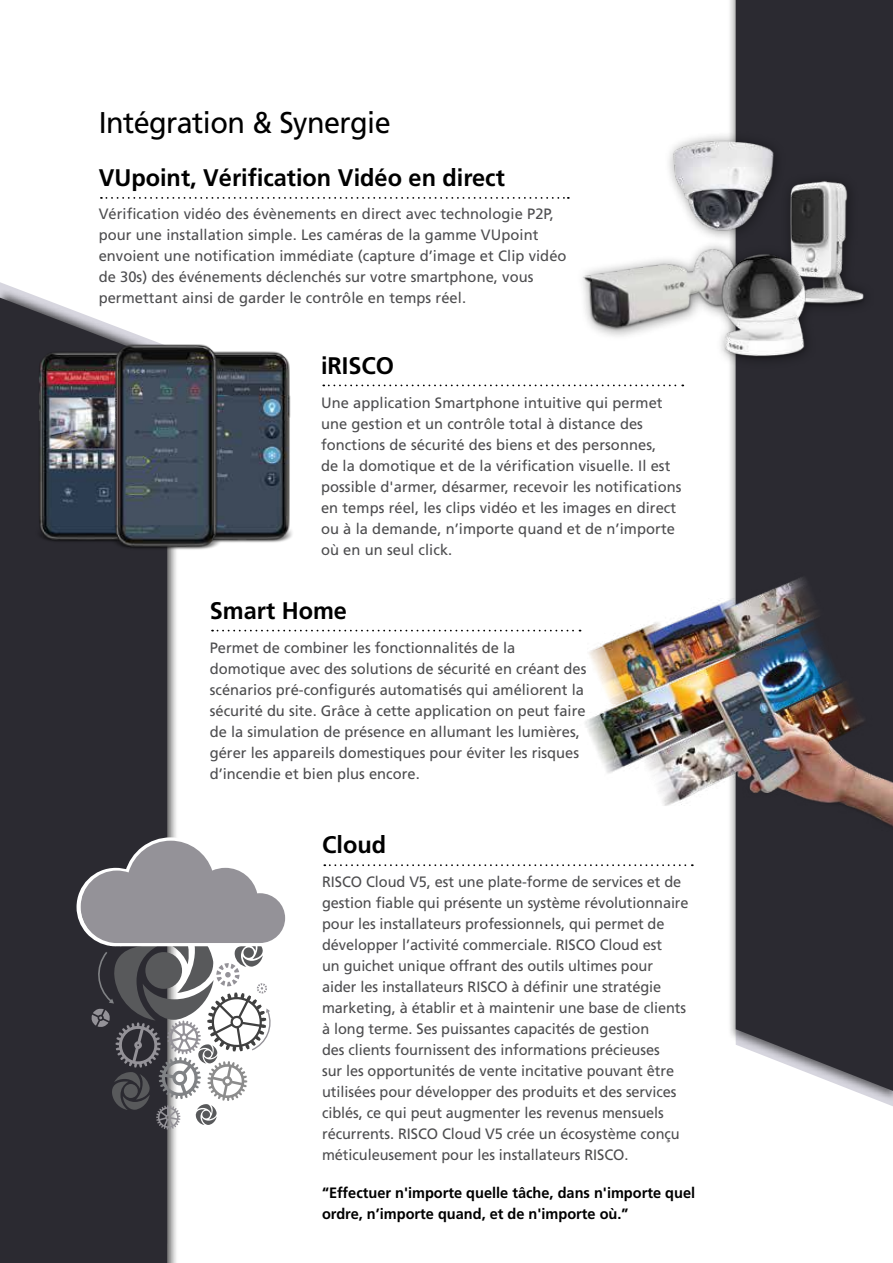
<style>
.page{position:relative;width:893px;height:1263px;background:#fff}
.page>*{position:absolute;margin:0;border:0;box-sizing:border-box;transform-origin:0 0}
.t1{font:30px "Frutiger";letter-spacing:-.02em;color:#000;scale:.96 1}
.t2{font:700 24px "Frutiger";color:#000}
.t3{font:15px/21px "Frutiger";color:#4d4d4f}
.t4{font:700 15px/21px "Frutiger";color:#000}
</style>
<div class="page">
<div style="left:727px;top:0;width:166px;height:1102px;background:#000;opacity:.55"></div>
<div style="left:736px;top:0;width:157px;height:1091px;background:#2b2a31"></div>
<div style="left:0;top:289px;width:179px;height:974px;background:#000;opacity:.65"></div>
<div style="left:0;top:298px;width:167px;height:965px;background:#2b2a31"></div>
<svg style="left:77px;top:837px;width:209px;height:292px"></svg>
<img style="left:0;top:213px;width:1px;height:683px">
<svg style="left:101px;top:197px;width:468px;height:2px"></svg>
<svg style="left:212px;top:630px;width:323px;height:1px"></svg>
<svg style="left:323px;top:384px;width:360px;height:2px"></svg>
<svg style="left:324px;top:864px;width:369px;height:2px"></svg>
<img style="left:538px;top:547px;width:355px;height:295px">
<div style="left:574px;top:131px;width:212px;height:211px;background:#fff"></div>
<img style="left:582px;top:250px;width:124px;height:87px">
<img style="left:669px;top:133px;width:120px;height:117px">
<div style="left:712px;top:171px;width:164px;height:199px;background:#000;opacity:.5"></div>
<img style="left:769px;top:174px;width:119px;height:134px">
<img style="left:706px;top:248px;width:116px;height:117px">
<img style="left:237px;top:351px;width:55px;height:192px">
<img style="left:17px;top:343px;width:74px;height:211px">
<img style="left:91px;top:335px;width:146px;height:227px">
<h1 class="t1" style="left:99px;top:105px;width:306px">Intégration &amp; Synergie</h1>
<h2 class="t2" style="left:99px;top:163px;width:408px">VUpoint, Vérification Vidéo en direct</h2>
<p class="t3" style="left:99px;top:203px;width:469px">Vérification vidéo des évènements en direct avec technologie P2P, pour une installation simple. Les caméras de la gamme VUpoint envoient une notification immédiate (capture d’image et Clip vidéo de 30s) des événements déclenchés sur votre smartphone, vous permettant ainsi de garder le contrôle en temps réel.</p>
<h2 class="t2" style="left:321px;top:352px;width:75px">iRISCO</h2>
<p class="t3" style="left:321px;top:392px;width:362px">Une application Smartphone intuitive qui permet une gestion et un contrôle total à distance des fonctions de sécurité des biens et des personnes,<br>de la domotique et de la vérification visuelle. Il est possible d'armer, désarmer, recevoir les notifications en temps réel, les clips vidéo et les images en direct ou à la demande, n’importe quand et de n’importe où en un seul click.</p>
<h2 class="t2" style="left:210px;top:597px;width:139px">Smart Home</h2>
<p class="t3" style="left:210px;top:637px;width:378px">Permet de combiner les fonctionnalités de la domotique avec des solutions de sécurité en créant des scénarios pré-configurés automatisés qui améliorent la sécurité du site. Grâce à cette application on peut faire de la simulation de présence en allumant les lumières, gérer les appareils domestiques pour éviter les risques d’incendie et bien plus encore.</p>
<h2 class="t2" style="left:322px;top:831px;width:66px">Cloud</h2>
<p class="t3" style="left:322px;top:871px;width:368px">RISCO Cloud V5, est une plate-forme de services et de gestion fiable qui présente un système révolutionnaire pour les installateurs professionnels, qui permet de développer l’activité commerciale. RISCO Cloud est<br>un guichet unique offrant des outils ultimes pour aider les installateurs RISCO à définir une stratégie marketing, à établir et à maintenir une base de clients à long terme. Ses puissantes capacités de gestion<br>des clients fournissent des informations précieuses<br>sur les opportunités de vente incitative pouvant être utilisées pour développer des produits et des services ciblés, ce qui peut augmenter les revenus mensuels récurrents. RISCO Cloud V5 crée un écosystème conçu méticuleusement pour les installateurs RISCO.</p>
<p class="t4" style="left:322px;top:1182px;width:375px">“Effectuer n'importe quelle tâche, dans n'importe quel ordre, n’importe quand, et de n'importe où.”</p>
</div>
